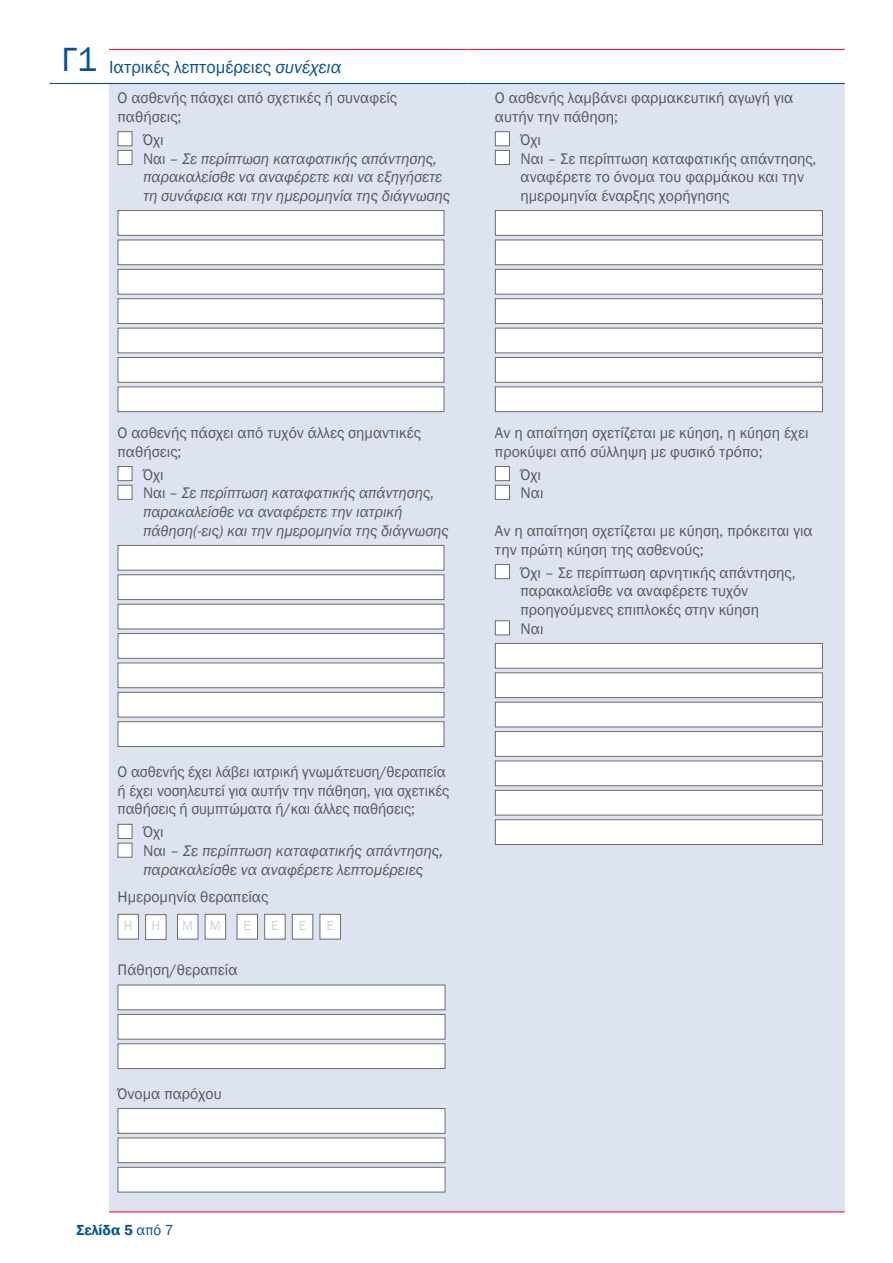
<style>
.page{position:relative;width:893px;height:1263px;background:#fff}
.page>*{position:absolute;margin:0;border:0;box-sizing:border-box;transform-origin:0 0}
.t1{font:34.5px "Franklin Gothic";color:#01519b}
.Section_title{font:18px "Franklin Gothic";color:#01519b}
.Section_title-2{font:15.75px/18.8px "Franklin Gothic";color:#57585a}
.t2{font:italic 15.75px/18.8px "Franklin Gothic";letter-spacing:-.005em;color:#57585a}
.t3{font:600 15px "Franklin Gothic";color:#01519b}
.t4{font:13.5px "Franklin Gothic";color:#d1d2d4}
.s1{font-style:italic}
.s2{font-style:normal}
.s3{font-weight:400}
</style>
<div class="page">
<div style="left:109px;top:84px;width:736px;height:1127px;background:#dee3f1"></div>
<hr style="left:50px;top:83px;width:59px;height:1px;background:#01519b">
<hr style="left:109px;top:83px;width:358px;height:1px;background:#01519b">
<hr style="left:467px;top:83px;width:378px;height:1px;background:#01519b">
<hr style="left:109px;top:49px;width:358px;height:1px;background:#ed1845">
<hr style="left:467px;top:49px;width:378px;height:1px;background:#ed1845">
<hr style="left:109px;top:1211px;width:358px;height:1px;background:#ed1845">
<hr style="left:467px;top:1211px;width:378px;height:1px;background:#ed1845">
<div style="left:118px;top:131px;width:14px;height:15px;background:#fff;border:1px solid #6c6d70"></div>
<div style="left:118px;top:150px;width:14px;height:15px;background:#fff;border:1px solid #6c6d70"></div>
<div style="left:118px;top:210px;width:326px;height:26px;background:#fff;border:1px solid #6c6d70"></div>
<div style="left:118px;top:240px;width:326px;height:25px;background:#fff;border:1px solid #6c6d70"></div>
<div style="left:118px;top:269px;width:326px;height:25px;background:#fff;border:1px solid #6c6d70"></div>
<div style="left:118px;top:298px;width:326px;height:26px;background:#fff;border:1px solid #6c6d70"></div>
<div style="left:118px;top:328px;width:326px;height:25px;background:#fff;border:1px solid #6c6d70"></div>
<div style="left:118px;top:357px;width:326px;height:26px;background:#fff;border:1px solid #6c6d70"></div>
<div style="left:118px;top:386px;width:326px;height:26px;background:#fff;border:1px solid #6c6d70"></div>
<div style="left:118px;top:466px;width:14px;height:15px;background:#fff;border:1px solid #6c6d70"></div>
<div style="left:118px;top:485px;width:14px;height:15px;background:#fff;border:1px solid #6c6d70"></div>
<div style="left:118px;top:545px;width:326px;height:25px;background:#fff;border:1px solid #6c6d70"></div>
<div style="left:118px;top:574px;width:326px;height:26px;background:#fff;border:1px solid #6c6d70"></div>
<div style="left:118px;top:604px;width:326px;height:25px;background:#fff;border:1px solid #6c6d70"></div>
<div style="left:118px;top:633px;width:326px;height:26px;background:#fff;border:1px solid #6c6d70"></div>
<div style="left:118px;top:662px;width:326px;height:26px;background:#fff;border:1px solid #6c6d70"></div>
<div style="left:118px;top:692px;width:326px;height:25px;background:#fff;border:1px solid #6c6d70"></div>
<div style="left:118px;top:721px;width:326px;height:26px;background:#fff;border:1px solid #6c6d70"></div>
<div style="left:118px;top:824px;width:14px;height:15px;background:#fff;border:1px solid #6c6d70"></div>
<div style="left:118px;top:843px;width:14px;height:14px;background:#fff;border:1px solid #6c6d70"></div>
<div style="left:118px;top:914px;width:20px;height:25px;background:#fff"></div>
<div style="left:118px;top:914px;width:21px;height:25px;border:1px solid #6c6d70"></div>
<div style="left:146px;top:915px;width:20px;height:24px;background:#fff"></div>
<div style="left:145px;top:914px;width:21px;height:26px;border:1px solid #6c6d70"></div>
<div style="left:177px;top:914px;width:21px;height:25px;background:#fff"></div>
<div style="left:177px;top:914px;width:21px;height:25px;border:1px solid #6c6d70"></div>
<div style="left:205px;top:914px;width:21px;height:25px;background:#fff"></div>
<div style="left:205px;top:914px;width:21px;height:25px;border:1px solid #6c6d70"></div>
<div style="left:237px;top:914px;width:21px;height:25px;background:#fff"></div>
<div style="left:237px;top:914px;width:21px;height:25px;border:1px solid #6c6d70"></div>
<div style="left:265px;top:914px;width:20px;height:25px;background:#fff"></div>
<div style="left:264px;top:914px;width:22px;height:25px;border:1px solid #6c6d70"></div>
<div style="left:292px;top:914px;width:21px;height:25px;background:#fff"></div>
<div style="left:292px;top:914px;width:21px;height:25px;border:1px solid #6c6d70"></div>
<div style="left:320px;top:914px;width:20px;height:25px;background:#fff"></div>
<div style="left:320px;top:914px;width:21px;height:25px;border:1px solid #6c6d70"></div>
<div style="left:118px;top:985px;width:327px;height:25px;background:#fff;border:1px solid #6c6d70"></div>
<div style="left:118px;top:1014px;width:327px;height:25px;background:#fff;border:1px solid #6c6d70"></div>
<div style="left:118px;top:1043px;width:327px;height:26px;background:#fff;border:1px solid #6c6d70"></div>
<div style="left:118px;top:1108px;width:327px;height:26px;background:#fff;border:1px solid #6c6d70"></div>
<div style="left:118px;top:1137px;width:327px;height:26px;background:#fff;border:1px solid #6c6d70"></div>
<div style="left:118px;top:1167px;width:327px;height:25px;background:#fff;border:1px solid #6c6d70"></div>
<div style="left:495px;top:131px;width:15px;height:15px;background:#fff;border:1px solid #6c6d70"></div>
<div style="left:495px;top:150px;width:15px;height:15px;background:#fff;border:1px solid #6c6d70"></div>
<div style="left:495px;top:210px;width:328px;height:26px;background:#fff;border:1px solid #6c6d70"></div>
<div style="left:495px;top:240px;width:328px;height:25px;background:#fff;border:1px solid #6c6d70"></div>
<div style="left:495px;top:269px;width:328px;height:25px;background:#fff;border:1px solid #6c6d70"></div>
<div style="left:495px;top:298px;width:328px;height:26px;background:#fff;border:1px solid #6c6d70"></div>
<div style="left:495px;top:328px;width:328px;height:25px;background:#fff;border:1px solid #6c6d70"></div>
<div style="left:495px;top:357px;width:328px;height:26px;background:#fff;border:1px solid #6c6d70"></div>
<div style="left:495px;top:386px;width:328px;height:26px;background:#fff;border:1px solid #6c6d70"></div>
<div style="left:495px;top:466px;width:15px;height:15px;background:#fff;border:1px solid #6c6d70"></div>
<div style="left:495px;top:485px;width:15px;height:15px;background:#fff;border:1px solid #6c6d70"></div>
<div style="left:495px;top:564px;width:15px;height:15px;background:#fff;border:1px solid #6c6d70"></div>
<div style="left:495px;top:620px;width:15px;height:15px;background:#fff;border:1px solid #6c6d70"></div>
<div style="left:495px;top:643px;width:328px;height:25px;background:#fff;border:1px solid #6c6d70"></div>
<div style="left:495px;top:672px;width:328px;height:26px;background:#fff;border:1px solid #6c6d70"></div>
<div style="left:495px;top:702px;width:328px;height:25px;background:#fff;border:1px solid #6c6d70"></div>
<div style="left:495px;top:731px;width:328px;height:26px;background:#fff;border:1px solid #6c6d70"></div>
<div style="left:495px;top:760px;width:328px;height:26px;background:#fff;border:1px solid #6c6d70"></div>
<div style="left:495px;top:790px;width:328px;height:25px;background:#fff;border:1px solid #6c6d70"></div>
<div style="left:495px;top:819px;width:328px;height:26px;background:#fff;border:1px solid #6c6d70"></div>
<p class="t1" style="left:62px;top:38px;width:37px">Γ1</p>
<p class="Section_title" style="left:109px;top:56px;width:234px">Ιατρικές λεπτομέρειες <span class="s1">συνέχεια</span></p>
<p class="Section_title-2" style="left:118px;top:89px;width:281px">Ο ασθενής πάσχει από σχετικές ή συναφείς παθήσεις;</p>
<p class="Section_title-2" style="left:143px;top:130px;width:22px">Όχι</p>
<p class="t2" style="left:143px;top:149px;width:309px"><span class="s2">Ναι –</span> Σε περίπτωση καταφατικής απάντησης, παρακαλείσθε να αναφέρετε και να εξηγήσετε τη συνάφεια και την ημερομηνία της διάγνωσης</p>
<p class="Section_title-2" style="left:495px;top:89px;width:300px">Ο ασθενής λαμβάνει φαρμακευτική αγωγή για αυτήν την πάθηση;</p>
<p class="Section_title-2" style="left:520px;top:130px;width:22px">Όχι</p>
<p class="Section_title-2" style="left:520px;top:149px;width:298px">Ναι – Σε περίπτωση καταφατικής απάντησης, αναφέρετε το όνομα του φαρμάκου και την ημερομηνία έναρξης χορήγησης</p>
<p class="Section_title-2" style="left:118px;top:424px;width:305px">Ο ασθενής πάσχει από τυχόν άλλες σημαντικές παθήσεις;</p>
<p class="Section_title-2" style="left:143px;top:465px;width:22px">Όχι</p>
<p class="t2" style="left:143px;top:484px;width:307px"><span class="s2">Ναι –</span> Σε περίπτωση καταφατικής απάντησης, παρακαλείσθε να αναφέρετε την ιατρική πάθηση(-εις) και την ημερομηνία της διάγνωσης</p>
<p class="Section_title-2" style="left:495px;top:424px;width:315px">Αν η απαίτηση σχετίζεται με κύηση, η κύηση έχει προκύψει από σύλληψη με φυσικό τρόπο;</p>
<p class="Section_title-2" style="left:520px;top:465px;width:22px">Όχι</p>
<p class="Section_title-2" style="left:520px;top:484px;width:25px">Ναι</p>
<p class="Section_title-2" style="left:495px;top:522px;width:319px">Αν η απαίτηση σχετίζεται με κύηση, πρόκειται για την πρώτη κύηση της ασθενούς;</p>
<p class="Section_title-2" style="left:520px;top:563px;width:277px">Όχι – Σε περίπτωση αρνητικής απάντησης, παρακαλείσθε να αναφέρετε τυχόν προηγούμενες επιπλοκές στην κύηση</p>
<p class="Section_title-2" style="left:520px;top:620px;width:25px">Ναι</p>
<p class="Section_title-2" style="left:118px;top:763px;width:333px">Ο ασθενής έχει λάβει ιατρική γνωμάτευση/θεραπεία ή έχει νοσηλευτεί για αυτήν την πάθηση, για σχετικές παθήσεις ή συμπτώματα ή/και άλλες παθήσεις;</p>
<p class="Section_title-2" style="left:143px;top:823px;width:22px">Όχι</p>
<p class="t2" style="left:143px;top:842px;width:302px"><span class="s2">Ναι –</span> Σε περίπτωση καταφατικής απάντησης, παρακαλείσθε να αναφέρετε λεπτομέρειες</p>
<p class="Section_title-2" style="left:118px;top:888px;width:152px">Ημερομηνία θεραπείας</p>
<p class="t4" style="left:124px;top:917px;width:10px">Η</p>
<p class="t4" style="left:151px;top:917px;width:10px">Η</p>
<p class="t4" style="left:182px;top:917px;width:12px">Μ</p>
<p class="t4" style="left:210px;top:917px;width:12px">Μ</p>
<p class="t4" style="left:244px;top:917px;width:9px">Ε</p>
<p class="t4" style="left:271px;top:917px;width:9px">Ε</p>
<p class="t4" style="left:299px;top:917px;width:9px">Ε</p>
<p class="t4" style="left:326px;top:917px;width:9px">Ε</p>
<p class="Section_title-2" style="left:118px;top:961px;width:122px">Πάθηση/θεραπεία</p>
<p class="Section_title-2" style="left:118px;top:1085px;width:106px">Όνομα παρόχου</p>
<p class="t3" style="left:77px;top:1220px;width:99px">Σελίδα 5 <span class="s3">από 7</span></p>
</div>
